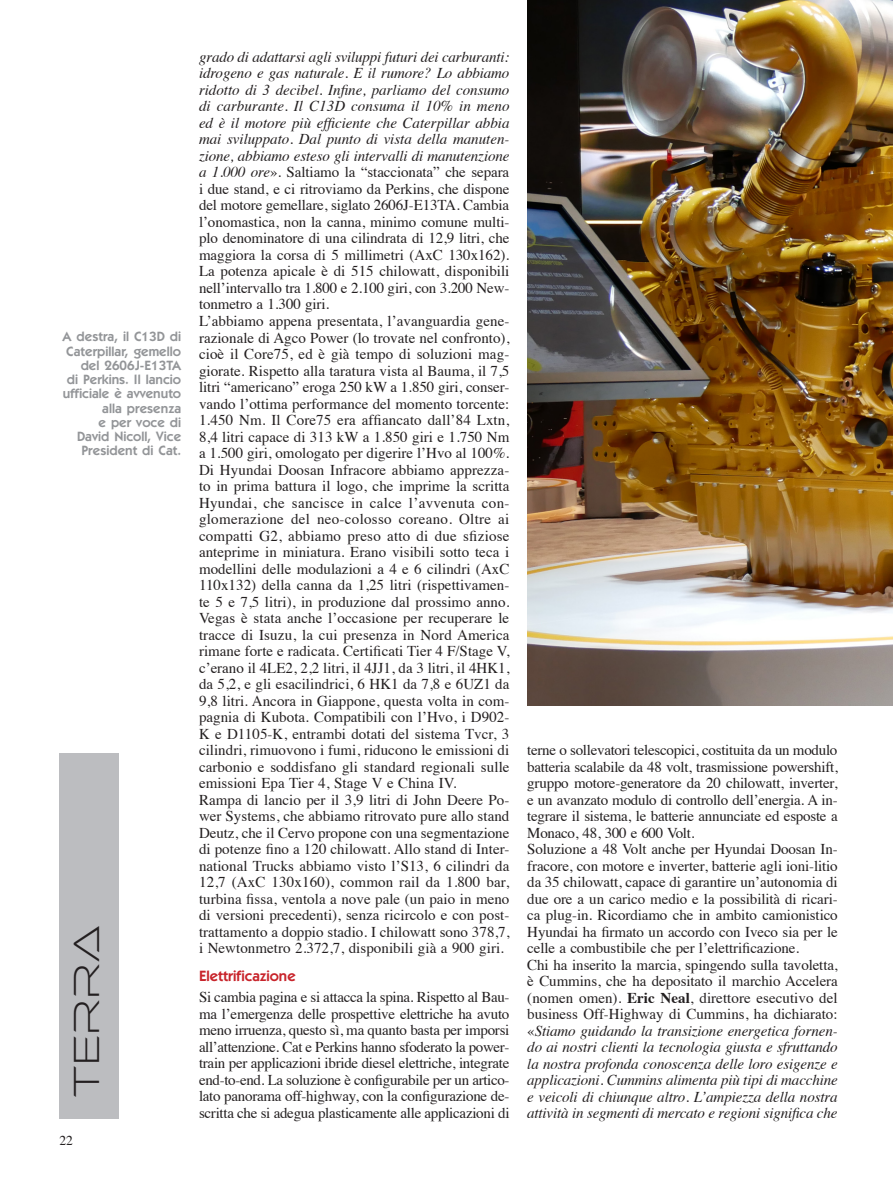
<style>
.page{position:relative;width:893px;height:1178px;background:#fff}
.page>*{position:absolute;margin:0;border:0;box-sizing:border-box;transform-origin:0 0}
.testatina_laterale{font:37.5px "Ethnocentric El";letter-spacing:.05em;color:#231f20}
.corpo_testo{font:15px/16.5px "Times";letter-spacing:-.01em;color:#231f20;text-align:justify}
.corpo_testo-2{font:italic 15px/16.5px "Times";letter-spacing:-.01em;color:#231f20;text-align:justify}
.titolino{font:600 15px "ITC Kabel Std";color:#c8242b}
.dida_sinistra{font:600 13.5px/14.2px "ITC Kabel Std";letter-spacing:.005em;color:#939598;text-align:right}
.t1{font:13.5px "Times";color:#231f20}
.s1{font-style:italic}
.s2{font-style:normal}
.s3{font-weight:700;font-style:normal}
</style>
<div class="page">
<img style="left:527px;top:0;width:366px;height:706px">
<div style="left:60px;top:753px;width:59px;height:365px;background:#bcbdc0"></div>
<p class="dida_sinistra" style="left:63px;top:330px;width:120px">A destra, il C13D di<br>Caterpillar, gemello del 2606J-E13TA<br>di Perkins. Il lancio ufficiale è avvenuto alla presenza<br>e per voce di<br>David Nicoll, Vice<br>President di Cat.</p>
<p class="testatina_laterale" style="left:64px;top:1097px;width:173px;rotate:-90deg">Terra</p>
<p class="t1" style="left:60px;top:1127px;width:15px">22</p>
<p class="corpo_testo" style="left:199px;top:47px;width:312px"><span class="s1">grado di adattarsi agli sviluppi futuri dei carburanti: idrogeno e gas naturale. E il rumore? Lo abbiamo ridotto di 3 decibel. Infine, parliamo del consumo di carburante. Il C13D consuma il 10% in meno ed è il motore più efficiente che Caterpillar abbia mai sviluppato. Dal punto di vista della manuten&shy;zione, abbiamo esteso gli intervalli di manutenzione a 1.000 ore</span>». Saltiamo la “staccionata” che separa i due stand, e ci ritroviamo da Perkins, che dispone del motore gemellare, siglato 2606J-E13TA. Cambia l’onomastica, non la canna, minimo comune multi&shy;plo denominatore di una cilindrata di 12,9 litri, che maggiora la corsa di 5 millimetri (AxC 130x162).<br>La potenza apicale è di 515 chilowatt, disponibili nell’intervallo tra 1.800 e 2.100 giri, con 3.200 New&shy;tonmetro a 1.300 giri.</p>
<p class="corpo_testo" style="left:199px;top:311px;width:312px">L’abbiamo appena presentata, l’avanguardia gene&shy;razionale di Agco Power (lo trovate nel confronto), cioè il Core75, ed è già tempo di soluzioni mag&shy;giorate. Rispetto alla taratura vista al Bauma, il 7,5 litri “americano” eroga 250 kW a 1.850 giri, conser&shy;vando l’ottima performance del momento torcente:<br>1.450 Nm. Il Core75 era affiancato dall’84 Lxtn, 8,4 litri capace di 313 kW a 1.850 giri e 1.750 Nm a 1.500 giri, omologato per digerire l’Hvo al 100%.</p>
<p class="corpo_testo" style="left:199px;top:460px;width:312px">Di Hyundai Doosan Infracore abbiamo apprezza&shy;to in prima battura il logo, che imprime la scritta Hyundai, che sancisce in calce l’avvenuta con&shy;glomerazione del neo-colosso coreano. Oltre ai compatti G2, abbiamo preso atto di due sfiziose anteprime in miniatura. Erano visibili sotto teca i modellini delle modulazioni a 4 e 6 cilindri (AxC 110x132) della canna da 1,25 litri (rispettivamen&shy;te 5 e 7,5 litri), in produzione dal prossimo anno.<br>Vegas è stata anche l’occasione per recuperare le tracce di Isuzu, la cui presenza in Nord America rimane forte e radicata. Certificati Tier 4 F/Stage V, c’erano il 4LE2, 2,2 litri, il 4JJ1, da 3 litri, il 4HK1, da 5,2, e gli esacilindrici, 6 HK1 da 7,8 e 6UZ1 da 9,8 litri. Ancora in Giappone, questa volta in com&shy;pagnia di Kubota. Compatibili con l’Hvo, i D902- K e D1105-K, entrambi dotati del sistema Tvcr, 3 cilindri, rimuovono i fumi, riducono le emissioni di carbonio e soddisfano gli standard regionali sulle emissioni Epa Tier 4, Stage V e China IV.</p>
<p class="corpo_testo" style="left:199px;top:790px;width:312px">Rampa di lancio per il 3,9 litri di John Deere Po&shy;wer Systems, che abbiamo ritrovato pure allo stand Deutz, che il Cervo propone con una segmentazione di potenze fino a 120 chilowatt. Allo stand di Inter&shy;national Trucks abbiamo visto l’S13, 6 cilindri da 12,7 (AxC 130x160), common rail da 1.800 bar, turbina fissa, ventola a nove pale (un paio in meno di versioni precedenti), senza ricircolo e con post&shy;trattamento a doppio stadio. I chilowatt sono 378,7, i Newtonmetro 2.372,7, disponibili già a 900 giri.</p>
<p class="titolino" style="left:199px;top:967px;width:98px">Elettrificazione</p>
<p class="corpo_testo" style="left:199px;top:988px;width:312px">Si cambia pagina e si attacca la spina. Rispetto al Bau&shy;ma l’emergenza delle prospettive elettriche ha avuto meno irruenza, questo sì, ma quanto basta per imporsi all’attenzione. Cat e Perkins hanno sfoderato la power&shy;train per applicazioni ibride diesel elettriche, integrate end-to-end. La soluzione è configurabile per un artico&shy;lato panorama off-highway, con la configurazione de&shy;scritta che si adegua plasticamente alle applicazioni di</p>
<p class="corpo_testo" style="left:527px;top:741px;width:312px">terne o sollevatori telescopici, costituita da un modulo batteria scalabile da 48 volt, trasmissione powershift, gruppo motore-generatore da 20 chilowatt, inverter, e un avanzato modulo di controllo dell’energia. A in&shy;tegrare il sistema, le batterie annunciate ed esposte a Monaco, 48, 300 e 600 Volt.</p>
<p class="corpo_testo" style="left:527px;top:840px;width:312px">Soluzione a 48 Volt anche per Hyundai Doosan In&shy;fracore, con motore e inverter, batterie agli ioni-litio da 35 chilowatt, capace di garantire un’autonomia di due ore a un carico medio e la possibilità di ricari&shy;ca plug-in. Ricordiamo che in ambito camionistico Hyundai ha firmato un accordo con Iveco sia per le celle a combustibile che per l’elettrificazione.</p>
<p class="corpo_testo-2" style="left:527px;top:956px;width:312px"><span class="s2">Chi ha inserito la marcia, spingendo sulla tavoletta, è Cummins, che ha depositato il marchio Accelera (nomen omen).</span> <span class="s3">Eric Neal</span><span class="s2">, direttore esecutivo del business Off-Highway di Cummins, ha dichiarato: «</span>Stiamo guidando la transizione energetica fornen&shy;do ai nostri clienti la tecnologia giusta e sfruttando la nostra profonda conoscenza delle loro esigenze e applicazioni. Cummins alimenta più tipi di macchine e veicoli di chiunque altro. L’ampiezza della nostra attività in segmenti di mercato e regioni significa che</p>
</div>
